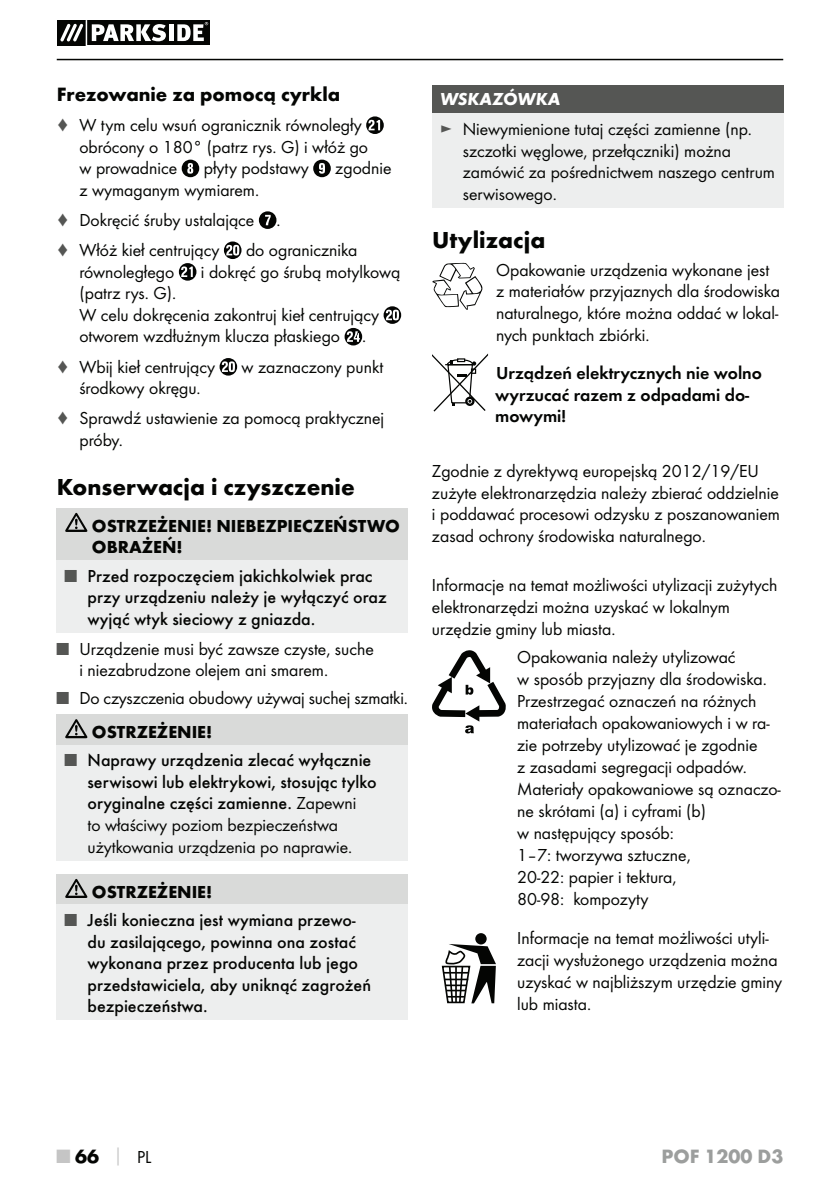
<style>
.page{position:relative;width:840px;height:1191px;background:#fff}
.page>*{position:absolute;margin:0;border:0;box-sizing:border-box;transform-origin:0 0}
.t1{font:700 24px "Futura";color:#040503}
.t2{font:700 20px "Futura";color:#040503}
.t3{font:700 20px "Futura";color:#9c9e9d}
.t4{font:18px/22px "Futura Boo";color:#040503}
.t5{font:500 18px/21.6px "Futura";color:#040503}
.t6{font:700 18px/21.6px "Futura";color:#040503}
.t7{font:18px/21.6px "Futura Dem";color:#040503}
.t8{font:italic 700 18px "Futura";color:#fff}
.s1{color:#555654}
.s2{font-family:"Futura Boo";font-weight:400;color:#555654}
.s3{font-family:"Futura Boo";font-weight:400}
.s4{color:#c5c5c5}
.s5{font-size:18px;color:#c5c5c5}
.s6{font-family:"Futura Boo";font-weight:400;font-size:18px}
</style>
<div class="page">
<hr style="left:57px;top:59px;width:725px;height:1px;background:#040503">
<svg style="left:57px;top:21px;width:152px;height:24px"></svg>
<svg style="left:366px;top:116px;width:17px;height:18px"></svg>
<svg style="left:181px;top:160px;width:18px;height:17px"></svg>
<svg style="left:313px;top:160px;width:17px;height:17px"></svg>
<svg style="left:259px;top:211px;width:17px;height:18px"></svg>
<svg style="left:224px;top:241px;width:17px;height:18px"></svg>
<svg style="left:179px;top:263px;width:17px;height:18px"></svg>
<svg style="left:383px;top:306px;width:18px;height:18px"></svg>
<svg style="left:344px;top:328px;width:18px;height:17px"></svg>
<svg style="left:219px;top:358px;width:18px;height:17px"></svg>
<div style="left:57px;top:508px;width:351px;height:52px;background:#d9dad9"></div>
<div style="left:57px;top:560px;width:351px;height:72px;background:#edeeee"></div>
<svg style="left:65px;top:513px;width:22px;height:19px"></svg>
<div style="left:57px;top:714px;width:351px;height:30px;background:#d9dad9"></div>
<div style="left:57px;top:744px;width:351px;height:116px;background:#edeeee"></div>
<svg style="left:65px;top:719px;width:22px;height:19px"></svg>
<div style="left:57px;top:874px;width:351px;height:30px;background:#d9dad9"></div>
<div style="left:57px;top:904px;width:351px;height:116px;background:#edeeee"></div>
<svg style="left:65px;top:879px;width:22px;height:19px"></svg>
<div style="left:432px;top:85px;width:350px;height:28px;background:#555654"></div>
<div style="left:432px;top:113px;width:350px;height:95px;background:#edeeee"></div>
<svg style="left:432px;top:263px;width:50px;height:47px"></svg>
<svg style="left:432px;top:650px;width:73px;height:83px"></svg>
<div style="left:475px;top:933px;width:11px;height:11px;background:#040503;border-radius:50%"></div>
<svg style="left:441px;top:944px;width:54px;height:59px"></svg>
<svg style="left:432px;top:353px;width:56px;height:58px"></svg>
<p class="t2" style="left:57px;top:86px;width:285px">Frezowanie za pomocą cyrkla</p>
<p class="t4" style="left:79px;top:115px;width:290px;text-indent:-23px"><span class="s1">♦</span> W tym celu wsuń ogranicznik równoległy obrócony o 180° (patrz rys. G) i włóż go w prowadnice</p>
<p class="t4" style="left:204px;top:158px;width:106px">płyty podstawy</p>
<p class="t4" style="left:335px;top:158px;width:58px">zgodnie</p>
<p class="t4" style="left:57px;top:176px;width:225px;line-height:30.2px;text-indent:23px">z wymaganym wymiarem.<br><span class="s1">♦</span> Dokręcić śruby ustalające . <span class="s1">♦</span> Włóż kieł centrujący</p>
<p class="t4" style="left:246px;top:240px;width:113px">do ogranicznika</p>
<p class="t4" style="left:79px;top:262px;width:96px">równoległego</p>
<p class="t4" style="left:201px;top:262px;width:201px">i dokręć go śrubą motylkową</p>
<p class="t4" style="left:79px;top:283px;width:301px">(patrz rys. G).<br>W celu dokręcenia zakontruj kieł centrujący otworem wzdłużnym klucza płaskiego .</p>
<p class="t4" style="left:57px;top:356px;width:160px"><span class="s1">♦</span> Wbij kieł centrujący</p>
<p class="t4" style="left:241px;top:356px;width:143px">w zaznaczony punkt</p>
<p class="t4" style="left:57px;top:374px;width:329px;line-height:30px;text-indent:23px">środkowy okręgu.<br><span class="s1">♦</span> Sprawdź ustawienie za pomocą praktycznej</p>
<p class="t4" style="left:79px;top:430px;width:45px">próby.</p>
<h1 class="t1" style="left:57px;top:477px;width:299px">Konserwacja i czyszczenie</h1>
<p class="t6" style="left:92px;top:516px;width:309px">OSTRZEŻENIE! NIEBEZPIECZEŃSTWO<br>OBRAŻEŃ!</p>
<p class="t5" style="left:87px;top:566px;width:300px;text-indent:-23px"><span class="s2">■</span> Przed rozpoczęciem jakichkolwiek prac przy urządzeniu należy je wyłączyć oraz wyjąć wtyk sieciowy z gniazda.</p>
<p class="t4" style="left:79px;top:639px;width:296px;text-indent:-23px"><span class="s1">■</span> Urządzenie musi być zawsze czyste, suche i niezabrudzone olejem ani smarem.</p>
<p class="t4" style="left:57px;top:687px;width:352px"><span class="s1">■</span> Do czyszczenia obudowy używaj suchej szmatki.</p>
<p class="t6" style="left:92px;top:723px;width:122px">OSTRZEŻENIE!</p>
<p class="t5" style="left:87px;top:750px;width:291px;text-indent:-23px"><span class="s2">■</span> Naprawy urządzenia zlecać wyłącznie serwisowi lub elektrykowi, stosując tylko oryginalne części zamienne. <span class="s3">Zapewni</span></p>
<p class="t4" style="left:87px;top:815px;width:266px">to właściwy poziom bezpieczeństwa użytkowania urządzenia po naprawie.</p>
<p class="t6" style="left:92px;top:882px;width:122px">OSTRZEŻENIE!</p>
<p class="t5" style="left:87px;top:910px;width:285px;text-indent:-23px"><span class="s2">■</span> Jeśli konieczna jest wymiana przewo&shy;du zasilającego, powinna ona zostać wykonana przez producenta lub jego przedstawiciela, aby uniknąć zagrożeń bezpieczeństwa.</p>
<p class="t8" style="left:440px;top:93px;width:122px">WSKAZÓWKA</p>
<p class="t4" style="left:462px;top:119px;width:313px;text-indent:-23px"><span class="s1">►</span> Niewymienione tutaj części zamienne (np. szczotki węglowe, przełączniki) można zamówić za pośrednictwem naszego centrum serwisowego.</p>
<h1 class="t1" style="left:432px;top:231px;width:115px">Utylizacja</h1>
<p class="t4" style="left:496px;top:260px;width:285px">Opakowanie urządzenia wykonane jest z materiałów przyjaznych dla środowiska naturalnego, które można oddać w lokal&shy;nych punktach zbiórki.</p>
<p class="t7" style="left:495px;top:363px;width:268px">Urządzeń elektrycznych nie wolno wyrzucać razem z odpadami do&shy;mowymi!</p>
<p class="t4" style="left:432px;top:461px;width:349px">Zgodnie z dyrektywą europejską 2012/19/EU zużyte elektronarzędzia należy zbierać oddzielnie i poddawać procesowi odzysku z poszanowaniem zasad ochrony środowiska naturalnego.</p>
<p class="t4" style="left:432px;top:575px;width:347px">Informacje na temat możliwości utylizacji zużytych elektronarzędzi można uzyskać w lokalnym urzędzie gminy lub miasta.</p>
<p class="t4" style="left:517px;top:646px;width:265px">Opakowania należy utylizować<br>w sposób przyjazny dla środowiska.<br>Przestrzegać oznaczeń na różnych materiałach opakowaniowych i w ra&shy;zie potrzeby utylizować je zgodnie<br>z zasadami segregacji odpadów.<br>Materiały opakowaniowe są oznaczo&shy;ne skrótami (a) i cyframi (b)<br>w następujący sposób:<br>1–7: tworzywa sztuczne,<br>20-22: papier i tektura,<br>80-98: kompozyty</p>
<p class="t4" style="left:517px;top:927px;width:266px">Informacje na temat możliwości utyli&shy;zacji wysłużonego urządzenia można uzyskać w najbliższym urzędzie gminy lub miasta.</p>
<p class="t2" style="left:57px;top:1148px;width:96px"><span class="s4">■</span> 66 <span class="s5">│</span> <span class="s6">PL</span></p>
<p class="t3" style="left:661px;top:1148px;width:123px">POF 1200 D3</p>
</div>
